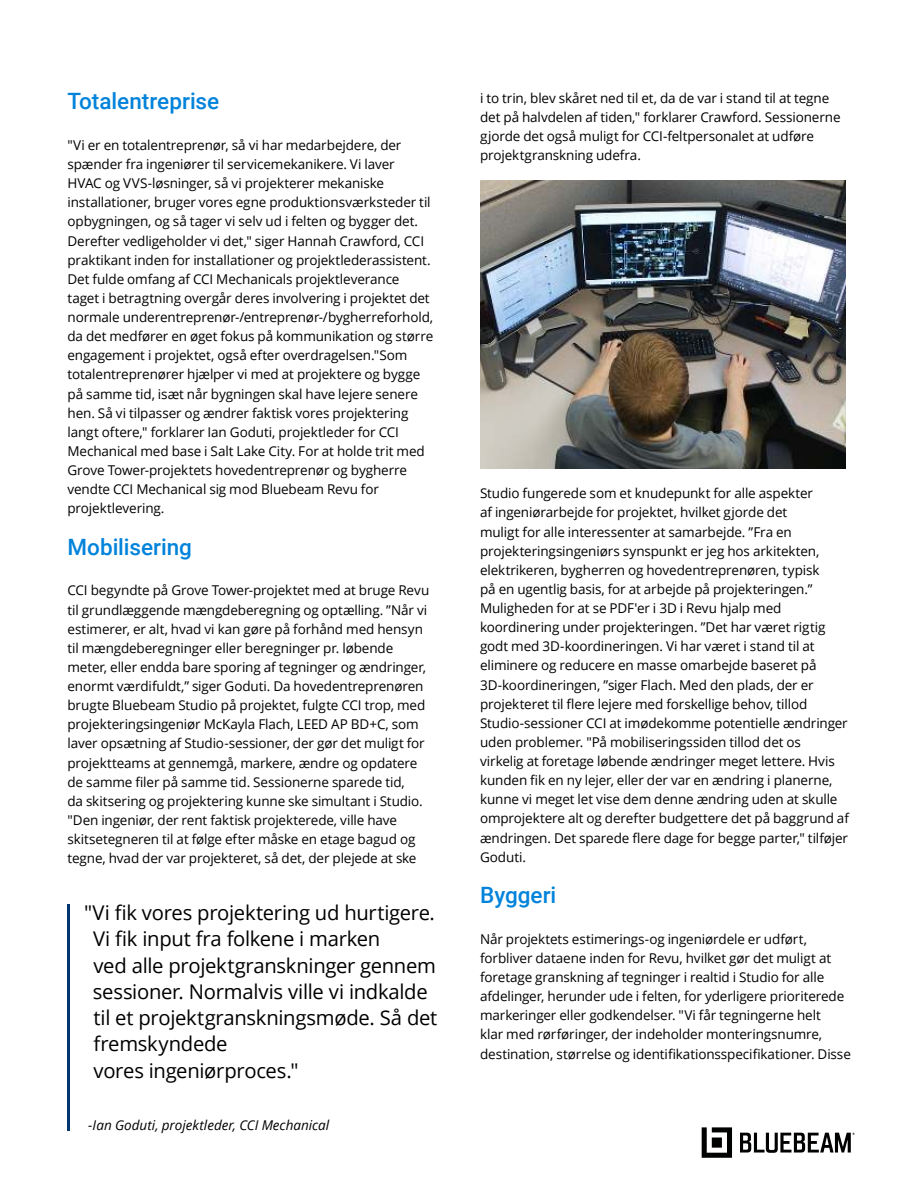
<style>
.page{position:relative;width:918px;height:1188px;background:#fff}
.page>*{position:absolute;margin:0;border:0;box-sizing:border-box;transform-origin:0 0}
.t1{font:500 22.5px "Roboto";color:#0083db}
.t2{font:20.25px/26.2px "Open Sans";letter-spacing:-.015em;color:#000}
.t3{font:13.5px/19.2px "Open Sans";letter-spacing:-.01em;color:#000}
.t4{font:italic 13.5px "Open Sans";color:#000}
</style>
<div class="page">
<svg style="left:702px;top:1127px;width:30px;height:31px"></svg>
<svg style="left:740px;top:1133px;width:115px;height:20px"></svg>
<hr style="left:68px;top:904px;width:2px;height:227px;background:#003671">
<img style="left:480px;top:180px;width:365px;height:288px">
<h1 class="t1" style="left:68px;top:92px;width:153px">Totalentreprise</h1>
<p class="t3" style="left:68px;top:135px;width:367px">"Vi er en totalentreprenør, så vi har medarbejdere, der spænder fra ingeniører til servicemekanikere. Vi laver<br>HVAC og VVS-løsninger, så vi projekterer mekaniske installationer, bruger vores egne produktionsværksteder til opbygningen, og så tager vi selv ud i felten og bygger det.<br>Derefter vedligeholder vi det," siger Hannah Crawford, CCI praktikant inden for installationer og projektlederassistent.<br>Det fulde omfang af CCI Mechanicals projektleverance taget i betragtning overgår deres involvering i projektet det normale underentreprenør-/entreprenør-/bygherreforhold, da det medfører en øget fokus på kommunikation og større engagement i projektet, også efter overdragelsen."Som totalentreprenører hjælper vi med at projektere og bygge på samme tid, isæt når bygningen skal have lejere senere hen. Så vi tilpasser og ændrer faktisk vores projektering langt oftere," forklarer Ian Goduti, projektleder for CCI Mechanical med base i Salt Lake City. For at holde trit med Grove Tower-projektets hovedentreprenør og bygherre vendte CCI Mechanical sig mod Bluebeam Revu for projektlevering.</p>
<h1 class="t1" style="left:68px;top:538px;width:126px">Mobilisering</h1>
<p class="t3" style="left:68px;top:581px;width:363px">CCI begyndte på Grove Tower-projektet med at bruge Revu til grundlæggende mængdeberegning og optælling. ”Når vi estimerer, er alt, hvad vi kan gøre på forhånd med hensyn til mængdeberegninger eller beregninger pr. løbende meter, eller endda bare sporing af tegninger og ændringer, enormt værdifuldt,” siger Goduti. Da hovedentreprenøren brugte Bluebeam Studio på projektet, fulgte CCI trop, med projekteringsingeniør McKayla Flach, LEED AP BD+C, som laver opsætning af Studio-sessioner, der gør det muligt for projektteams at gennemgå, markere, ændre og opdatere de samme filer på samme tid. Sessionerne sparede tid,<br>da skitsering og projektering kunne ske simultant i Studio. "Den ingeniør, der rent faktisk projekterede, ville have skitsetegneren til at følge efter måske en etage bagud og tegne, hvad der var projekteret, så det, der plejede at ske</p>
<h2 class="t2" style="left:93px;top:899px;width:346px;text-indent:-9px">"Vi fik vores projektering ud hurtigere.<br>Vi fik input fra folkene i marken<br>ved alle projektgranskninger gennem sessioner. Normalvis ville vi indkalde til et projektgranskningsmøde. Så det fremskyndede<br>vores ingeniørproces."</h2>
<p class="t4" style="left:88px;top:1120px;width:243px">-Ian Goduti, projektleder, CCI Mechanical</p>
<p class="t3" style="left:480px;top:88px;width:362px">i to trin, blev skåret ned til et, da de var i stand til at tegne det på halvdelen af tiden," forklarer Crawford. Sessionerne gjorde det også muligt for CCI-feltpersonalet at udføre projektgranskning udefra.</p>
<p class="t3" style="left:480px;top:483px;width:370px">Studio fungerede som et knudepunkt for alle aspekter<br>af ingeniørarbejde for projektet, hvilket gjorde det<br>muligt for alle interessenter at samarbejde. ”Fra en projekteringsingeniørs synspunkt er jeg hos arkitekten, elektrikeren, bygherren og hovedentreprenøren, typisk<br>på en ugentlig basis, for at arbejde på projekteringen.” Muligheden for at se PDF'er i 3D i Revu hjalp med koordinering under projekteringen. ”Det har været rigtig godt med 3D-koordineringen. Vi har været i stand til at eliminere og reducere en masse omarbejde baseret på 3D-koordineringen, ”siger Flach. Med den plads, der er projekteret til flere lejere med forskellige behov, tillod Studio-sessioner CCI at imødekomme potentielle ændringer uden problemer. "På mobiliseringssiden tillod det os<br>virkelig at foretage løbende ændringer meget lettere. Hvis kunden fik en ny lejer, eller der var en ændring i planerne, kunne vi meget let vise dem denne ændring uden at skulle omprojektere alt og derefter budgettere det på baggrund af ændringen. Det sparede flere dage for begge parter," tilføjer Goduti.</p>
<h1 class="t1" style="left:480px;top:886px;width:78px">Byggeri</h1>
<p class="t3" style="left:480px;top:929px;width:372px">Når projektets estimerings-og ingeniørdele er udført, forbliver dataene inden for Revu, hvilket gør det muligt at foretage granskning af tegninger i realtid i Studio for alle afdelinger, herunder ude i felten, for yderligere prioriterede markeringer eller godkendelser. "Vi får tegningerne helt<br>klar med rørføringer, der indeholder monteringsnumre, destination, størrelse og identifikationsspecifikationer. Disse</p>
</div>
